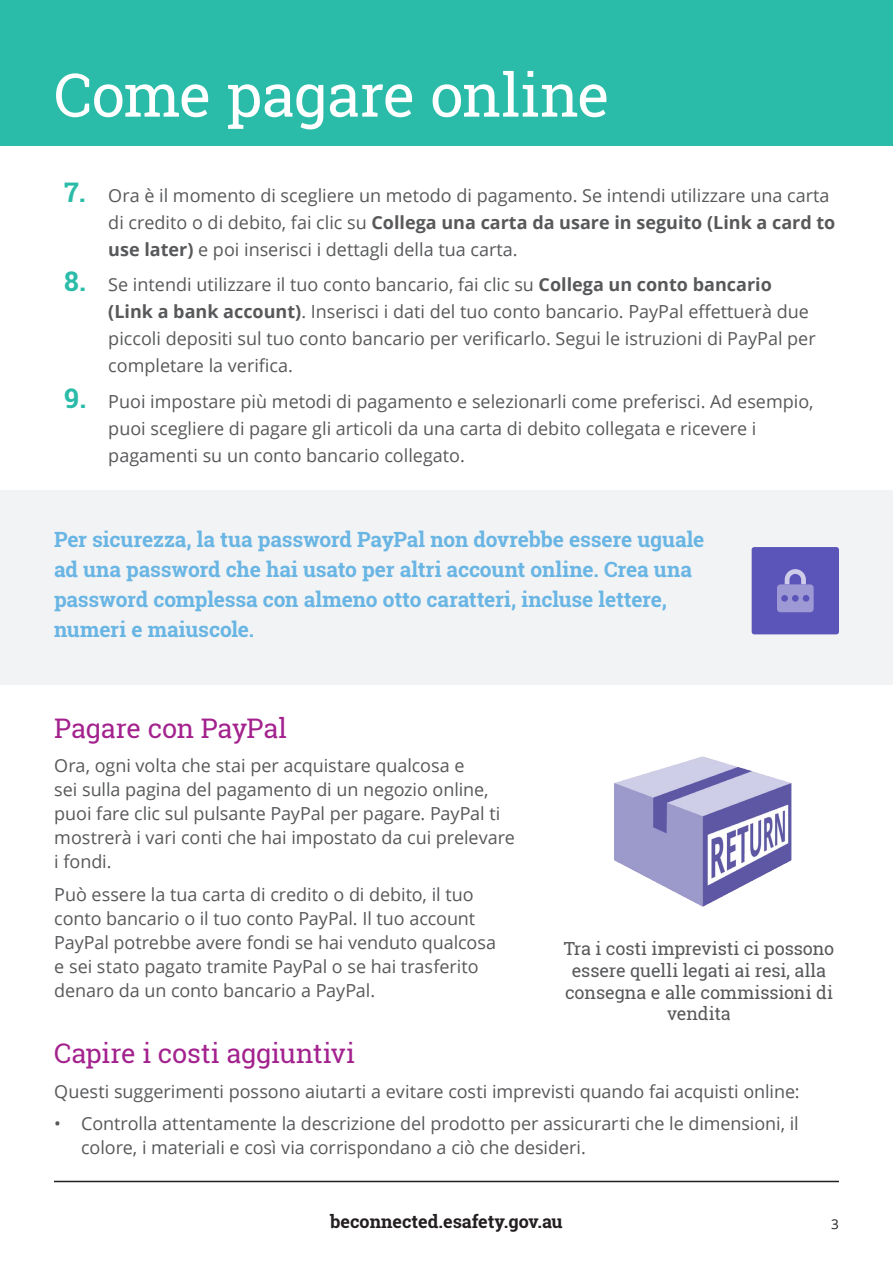
<style>
.page{position:relative;width:893px;height:1263px;background:#fff}
.page>*{position:absolute;margin:0;border:0;box-sizing:border-box;transform-origin:0 0}
.t1{font:60px "Roboto Slab";letter-spacing:-.015em;color:#fff}
.t2{font:27px "Roboto Slab";letter-spacing:-.01em;color:#a3228e}
.t3{font:700 21px/30px "Roboto Slab";letter-spacing:-.01em;color:#69b5e4}
.t4{font:18px/24px "Open Sans";color:#57585a}
.t5{font:18px/21.6px "Roboto Slab";letter-spacing:-.005em;color:#57585a;text-align:center}
.t6{font:700 18px "Roboto Slab";color:#231f20}
.t7{font:13.5px "Open Sans";color:#231f20}
.s1{font-family:"Roboto Slab";font-weight:700;font-size:27px;color:#2abca8}
.s2{font-weight:700}
</style>
<div class="page">
<hr style="left:54px;top:1181px;width:785px;height:1px;background:#231f20">
<div style="left:0;top:0;width:893px;height:145px;background:#2abca8"></div>
<div style="left:0;top:490px;width:893px;height:194px;background:#f2f3f4"></div>
<div style="left:752px;top:547px;width:87px;height:87px;background:#5c55b9;border-radius:3px"></div>
<svg style="left:785px;top:569px;width:21px;height:15px"></svg>
<div style="left:777px;top:584px;width:37px;height:28px;background:#9c99d4;border-radius:3px"></div>
<div style="left:792px;top:595px;width:7px;height:7px;background:#5c55b9;border-radius:50%"></div>
<div style="left:803px;top:595px;width:6px;height:7px;background:#5c55b9;border-radius:50%"></div>
<div style="left:781px;top:595px;width:7px;height:7px;background:#5c55b9;border-radius:50%"></div>
<img style="left:614px;top:756px;width:178px;height:151px">
<h1 class="t1" style="left:54px;top:54px;width:557px">Come pagare online</h1>
<p class="t4" style="left:108px;top:181px;width:729px;line-height:27px;text-indent:-44px"><span class="s1">7.</span> Ora è il momento di scegliere un metodo di pagamento. Se intendi utilizzare una carta di credito o di debito, fai clic su <span class="s2">Collega una carta da usare in seguito (Link a card to use later)</span> e poi inserisci i dettagli della tua carta.</p>
<p class="t4" style="left:108px;top:271px;width:709px;line-height:27px;text-indent:-44px"><span class="s1">8.</span> Se intendi utilizzare il tuo conto bancario, fai clic su <span class="s2">Collega un conto bancario (Link a bank account)</span>. Inserisci i dati del tuo conto bancario. PayPal effettuerà due piccoli depositi sul tuo conto bancario per verificarlo. Segui le istruzioni di PayPal per completare la verifica.</p>
<p class="t4" style="left:108px;top:387px;width:707px;line-height:27px;text-indent:-44px"><span class="s1">9.</span> Puoi impostare più metodi di pagamento e selezionarli come preferisci. Ad esempio, puoi scegliere di pagare gli articoli da una carta di debito collegata e ricevere i pagamenti su un conto bancario collegato.</p>
<p class="t3" style="left:54px;top:525px;width:652px">Per sicurezza, la tua password PayPal non dovrebbe essere uguale ad una password che hai usato per altri account online. Crea una password complessa con almeno otto caratteri, incluse lettere, numeri e maiuscole.</p>
<h2 class="t2" style="left:54px;top:709px;width:234px">Pagare con PayPal</h2>
<p class="t4" style="left:54px;top:753px;width:462px">Ora, ogni volta che stai per acquistare qualcosa e<br>sei sulla pagina del pagamento di un negozio online, puoi fare clic sul pulsante PayPal per pagare. PayPal ti mostrerà i vari conti che hai impostato da cui prelevare i fondi.</p>
<p class="t4" style="left:54px;top:882px;width:443px">Può essere la tua carta di credito o di debito, il tuo conto bancario o il tuo conto PayPal. Il tuo account PayPal potrebbe avere fondi se hai venduto qualcosa e sei stato pagato tramite PayPal o se hai trasferito denaro da un conto bancario a PayPal.</p>
<p class="t5" style="left:564px;top:938px;width:272px">Tra i costi imprevisti ci possono essere quelli legati ai resi, alla consegna e alle commissioni di vendita</p>
<h2 class="t2" style="left:54px;top:1035px;width:302px">Capire i costi aggiuntivi</h2>
<p class="t4" style="left:54px;top:1079px;width:747px">Questi suggerimenti possono aiutarti a evitare costi imprevisti quando fai acquisti online:</p>
<p class="t4" style="left:81px;top:1111px;width:719px;text-indent:-27px">• Controlla attentamente la descrizione del prodotto per assicurarti che le dimensioni, il colore, i materiali e così via corrispondano a ciò che desideri.</p>
<p class="t6" style="left:330px;top:1209px;width:234px">beconnected.esafety.gov.au</p>
<p class="t7" style="left:831px;top:1214px;width:9px">3</p>
</div>
